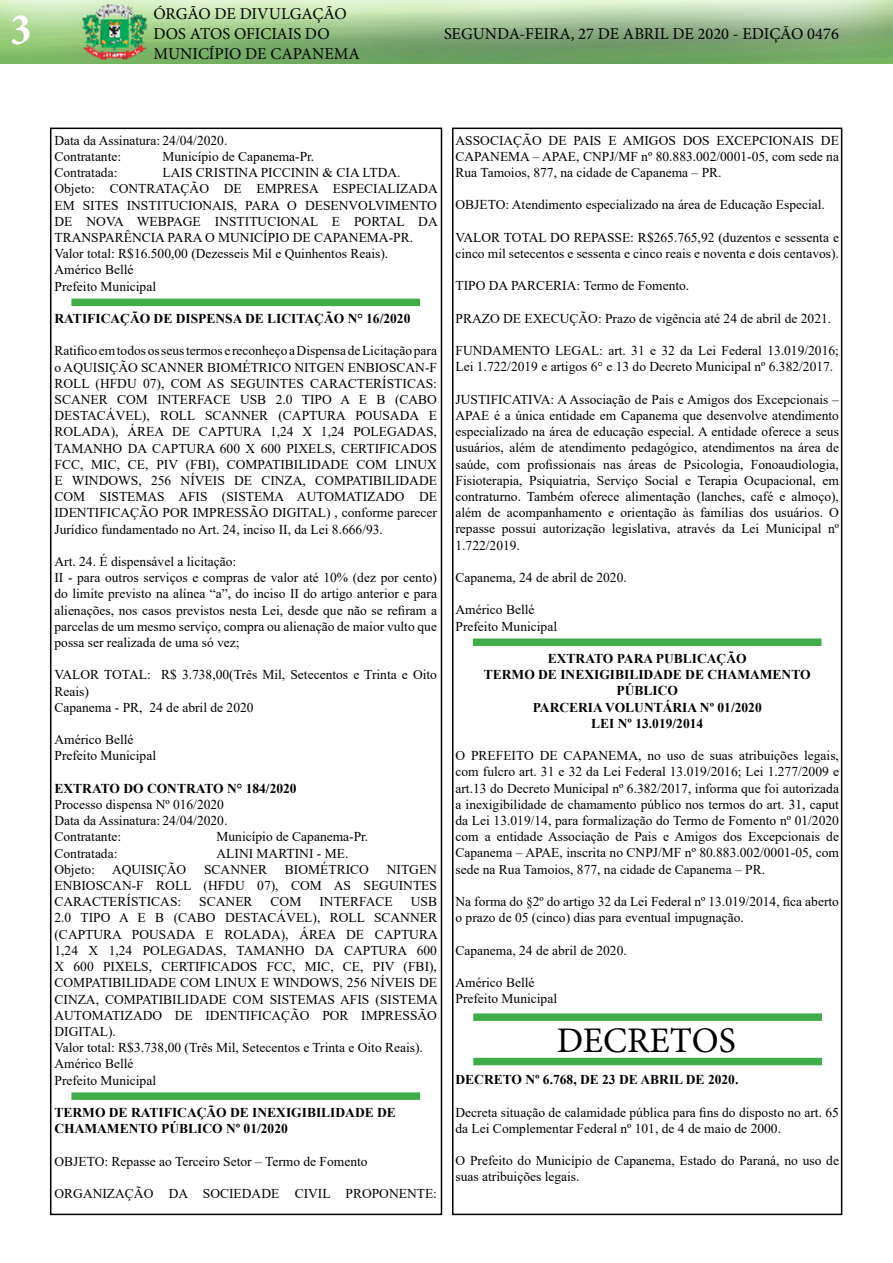
<style>
.page{position:relative;width:893px;height:1263px;background:#fff}
.page>*{position:absolute;margin:0;border:0;box-sizing:border-box;transform-origin:0 0}
.t1{font:700 condensed 45px "Minion Pro";color:#fff}
.t2{font:36px "Minion Pro";color:#000}
.t3{font:16.5px/19.8px "Minion Pro";color:#000}
.t4{font:13.5px/16.2px "Times New Roman";color:#000}
.t5{font:700 13.5px/16.2px "Times New Roman";color:#000}
</style>
<div class="page">
<div style="left:50px;top:128px;width:392px;height:1087px;border:2px solid #000"></div>
<img style="left:0;top:0;width:893px;height:64px">
<div style="left:452px;top:128px;width:390px;height:1087px;border:2px solid #000"></div>
<div style="left:71px;top:299px;width:349px;height:7px;background:#41ad49"></div>
<div style="left:473px;top:1013px;width:349px;height:8px;background:#41ad49"></div>
<div style="left:473px;top:1058px;width:349px;height:7px;background:#41ad49"></div>
<div style="left:71px;top:1092px;width:349px;height:8px;background:#41ad49"></div>
<div style="left:473px;top:638px;width:348px;height:8px;background:#41ad49"></div>
<h1 class="t1" style="left:11px;top:-1px;width:22px">3</h1>
<p class="t3" style="left:153px;top:4px;width:208px">ÓRGÃO DE DIVULGAÇÃO<br>DOS ATOS OFICIAIS DO<br>MUNICÍPIO DE CAPANEMA</p>
<p class="t3" style="left:444px;top:24px;width:396px">SEGUNDA-FEIRA, 27 DE ABRIL DE 2020 - EDIÇÃO 0476</p>
<p class="t4" style="left:54px;top:132px;width:174px">Data da Assinatura: 24/04/2020.<br>Contratante:</p>
<p class="t4" style="left:162px;top:148px;width:153px">Município de Capanema-Pr.</p>
<p class="t4" style="left:54px;top:164px;width:64px">Contratada:</p>
<p class="t4" style="left:54px;top:164px;width:385px;text-indent:108px">LAIS CRISTINA PICCININ &amp; CIA LTDA.<br>Objeto: CONTRATAÇÃO DE EMPRESA ESPECIALIZADA EM SITES INSTITUCIONAIS, PARA O DESENVOLVIMENTO DE NOVA WEBPAGE INSTITUCIONAL E PORTAL DA TRANSPARÊNCIA PARA O MUNICÍPIO DE CAPANEMA-PR.<br>Valor total: R$16.500,00 (Dezesseis Mil e Quinhentos Reais).<br>Américo Bellé<br>Prefeito Municipal</p>
<p class="t5" style="left:54px;top:310px;width:357px">RATIFICAÇÃO DE DISPENSA DE LICITAÇÃO N° 16/2020</p>
<p class="t4" style="left:54px;top:342px;width:384px;text-align:justify">Ratifico em todos os seus termos e reconheço a Dispensa de Licitação para o AQUISIÇÃO SCANNER BIOMÉTRICO NITGEN ENBIOSCAN-F ROLL (HFDU 07), COM AS SEGUINTES CARACTERÍSTICAS:<br>SCANER COM INTERFACE USB 2.0 TIPO A E B (CABO DESTACÁVEL), ROLL SCANNER (CAPTURA POUSADA E ROLADA), ÁREA DE CAPTURA 1,24 X 1,24 POLEGADAS, TAMANHO DA CAPTURA 600 X 600 PIXELS, CERTIFICADOS FCC, MIC, CE, PIV (FBI), COMPATIBILIDADE COM LINUX E WINDOWS, 256 NÍVEIS DE CINZA, COMPATIBILIDADE COM SISTEMAS AFIS (SISTEMA AUTOMATIZADO DE IDENTIFICAÇÃO POR IMPRESSÃO DIGITAL) , conforme parecer Jurídico fundamentado no Art. 24, inciso II, da Lei 8.666/93.</p>
<p class="t4" style="left:54px;top:553px;width:384px">Art. 24. É dispensável a licitação:<br>II - para outros serviços e compras de valor até 10% (dez por cento) do limite previsto na alínea “a”, do inciso II do artigo anterior e para alienações, nos casos previstos nesta Lei, desde que não se refiram a parcelas de um mesmo serviço, compra ou alienação de maior vulto que possa ser realizada de uma só vez;</p>
<p class="t4" style="left:54px;top:666px;width:384px">VALOR TOTAL: R$ 3.738,00(Três Mil, Setecentos e Trinta e Oito<br>Reais)<br>Capanema - PR, 24 de abril de 2020</p>
<p class="t4" style="left:54px;top:731px;width:103px">Américo Bellé<br>Prefeito Municipal</p>
<p class="t5" style="left:54px;top:780px;width:244px">EXTRATO DO CONTRATO N° 184/2020</p>
<p class="t4" style="left:54px;top:796px;width:174px">Processo dispensa Nº 016/2020<br>Data da Assinatura: 24/04/2020.<br>Contratante:</p>
<p class="t4" style="left:216px;top:828px;width:153px">Município de Capanema-Pr.</p>
<p class="t4" style="left:54px;top:845px;width:64px">Contratada:</p>
<p class="t4" style="left:216px;top:845px;width:133px">ALINI MARTINI - ME.</p>
<p class="t4" style="left:54px;top:861px;width:42px">Objeto:</p>
<p class="t4" style="left:112px;top:861px;width:76px">AQUISIÇÃO</p>
<p class="t4" style="left:204px;top:861px;width:65px">SCANNER</p>
<p class="t4" style="left:285px;top:861px;width:85px">BIOMÉTRICO</p>
<p class="t4" style="left:54px;top:861px;width:384px;text-align:justify;text-indent:332px">NITGEN ENBIOSCAN-F ROLL (HFDU 07), COM AS SEGUINTES CARACTERÍSTICAS:</p>
<p class="t4" style="left:54px;top:893px;width:385px;text-indent:356px">USB 2.0 TIPO A E B (CABO DESTACÁVEL), ROLL SCANNER (CAPTURA POUSADA E ROLADA), ÁREA DE CAPTURA 1,24 X 1,24 POLEGADAS, TAMANHO DA CAPTURA 600<br>X 600 PIXELS, CERTIFICADOS FCC, MIC, CE, PIV (FBI), COMPATIBILIDADE COM LINUX E WINDOWS, 256 NÍVEIS DE CINZA, COMPATIBILIDADE COM SISTEMAS AFIS (SISTEMA AUTOMATIZADO DE IDENTIFICAÇÃO POR IMPRESSÃO DIGITAL).<br>Valor total: R$3.738,00 (Três Mil, Setecentos e Trinta e Oito Reais).<br>Américo Bellé<br>Prefeito Municipal</p>
<p class="t5" style="left:54px;top:1104px;width:343px">TERMO DE RATIFICAÇÃO DE INEXIGIBILIDADE DE<br>CHAMAMENTO PÚBLICO Nº 01/2020</p>
<p class="t4" style="left:54px;top:1152px;width:315px">OBJETO: Repasse ao Terceiro Setor – Termo de Fomento</p>
<p class="t4" style="left:54px;top:1185px;width:384px">ORGANIZAÇÃO DA SOCIEDADE CIVIL PROPONENTE:</p>
<p class="t4" style="left:199px;top:893px;width:55px">SCANER</p>
<p class="t4" style="left:271px;top:893px;width:32px">COM</p>
<p class="t4" style="left:319px;top:893px;width:75px">INTERFACE</p>
<p class="t4" style="left:455px;top:131px;width:385px;text-align:justify">ASSOCIAÇÃO DE PAIS E AMIGOS DOS EXCEPCIONAIS DE CAPANEMA – APAE, CNPJ/MF nº 80.883.002/0001-05, com sede na Rua Tamoios, 877, na cidade de Capanema – PR.</p>
<p class="t4" style="left:455px;top:196px;width:371px">OBJETO: Atendimento especializado na área de Educação Especial.</p>
<p class="t4" style="left:455px;top:229px;width:385px">VALOR TOTAL DO REPASSE: R$265.765,92 (duzentos e sessenta e cinco mil setecentos e sessenta e cinco reais e noventa e dois centavos).</p>
<p class="t4" style="left:455px;top:277px;width:235px">TIPO DA PARCERIA: Termo de Fomento.</p>
<p class="t4" style="left:455px;top:310px;width:377px">PRAZO DE EXECUÇÃO: Prazo de vigência até 24 de abril de 2021.</p>
<p class="t4" style="left:455px;top:342px;width:385px">FUNDAMENTO LEGAL: art. 31 e 32 da Lei Federal 13.019/2016;<br>Lei 1.722/2019 e artigos 6° e 13 do Decreto Municipal nº 6.382/2017.</p>
<p class="t4" style="left:455px;top:391px;width:385px;text-align:justify">JUSTIFICATIVA: A Associação de Pais e Amigos dos Excepcionais – APAE é a única entidade em Capanema que desenvolve atendimento especializado na área de educação especial. A entidade oferece a seus usuários, além de atendimento pedagógico, atendimentos na área de saúde, com profissionais nas áreas de Psicologia, Fonoaudiologia, Fisioterapia, Psiquiatria, Serviço Social e Terapia Ocupacional, em contraturno. Também oferece alimentação (lanches, café e almoço), além de acompanhamento e orientação às famílias dos usuários. O repasse possui autorização legislativa, através da Lei Municipal nº 1.722/2019.</p>
<p class="t4" style="left:455px;top:569px;width:173px">Capanema, 24 de abril de 2020.</p>
<p class="t4" style="left:455px;top:601px;width:103px">Américo Bellé<br>Prefeito Municipal</p>
<p class="t5" style="left:484px;top:650px;width:328px;text-align:center">EXTRATO PARA PUBLICAÇÃO<br>TERMO DE INEXIGIBILIDADE DE CHAMAMENTO<br>PÚBLICO<br>PARCERIA VOLUNTÁRIA Nº 01/2020<br>LEI Nº 13.019/2014</p>
<p class="t4" style="left:455px;top:747px;width:385px;text-align:justify">O PREFEITO DE CAPANEMA, no uso de suas atribuições legais, com fulcro art. 31 e 32 da Lei Federal 13.019/2016; Lei 1.277/2009 e art.13 do Decreto Municipal nº 6.382/2017, informa que foi autorizada a inexigibilidade de chamamento público nos termos do art. 31, caput da Lei 13.019/14, para formalização do Termo de Fomento nº 01/2020 com a entidade Associação de Pais e Amigos dos Excepcionais de Capanema – APAE, inscrita no CNPJ/MF nº 80.883.002/0001-05, com sede na Rua Tamoios, 877, na cidade de Capanema – PR.</p>
<p class="t4" style="left:455px;top:893px;width:385px">Na forma do §2º do artigo 32 da Lei Federal nº 13.019/2014, fica aberto o prazo de 05 (cinco) dias para eventual impugnação.</p>
<p class="t4" style="left:455px;top:941px;width:173px">Capanema, 24 de abril de 2020.</p>
<p class="t4" style="left:455px;top:974px;width:103px">Américo Bellé<br>Prefeito Municipal</p>
<h2 class="t2" style="left:557px;top:1016px;width:181px">DECRETOS</h2>
<p class="t5" style="left:455px;top:1071px;width:284px">DECRETO Nº 6.768, DE 23 DE ABRIL DE 2020.</p>
<p class="t4" style="left:455px;top:1103px;width:385px">Decreta situação de calamidade pública para fins do disposto no art. 65 da Lei Complementar Federal nº 101, de 4 de maio de 2000.</p>
<p class="t4" style="left:455px;top:1152px;width:385px">O Prefeito do Município de Capanema, Estado do Paraná, no uso de suas atribuições legais.</p>
</div>
